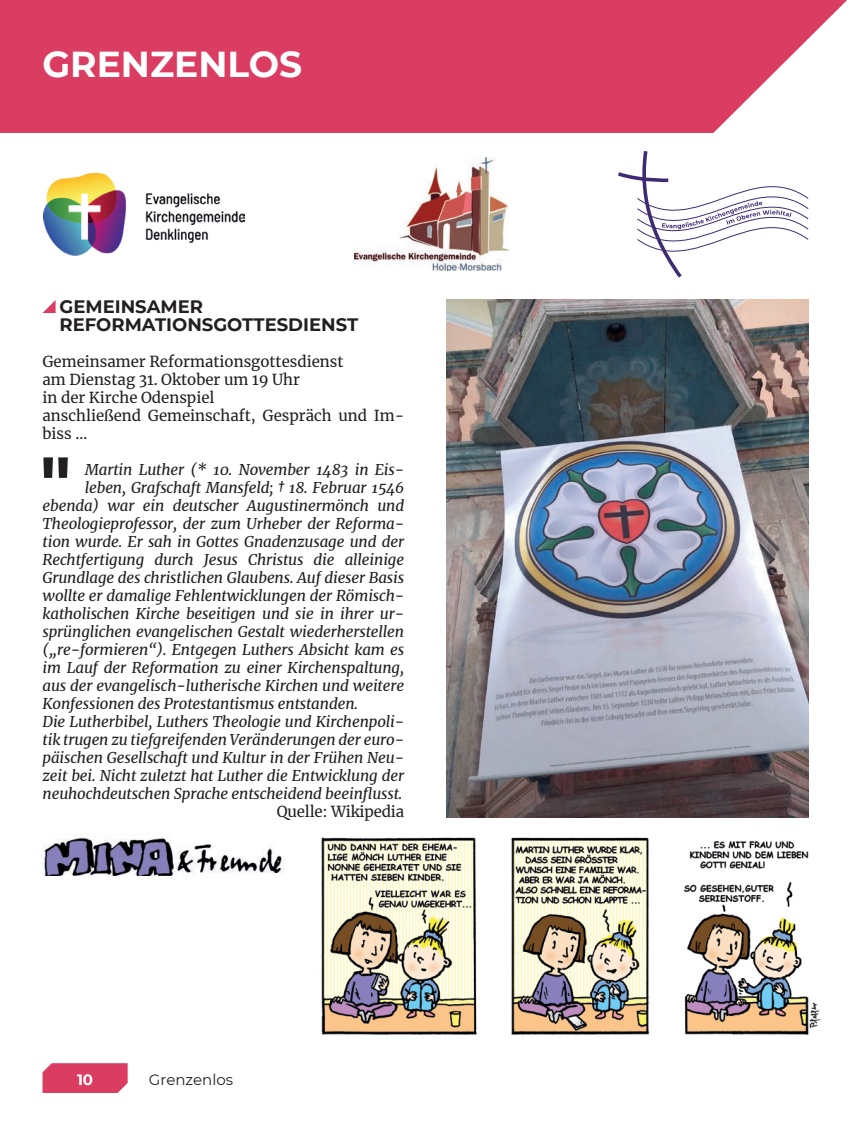
<style>
.page{position:relative;width:851px;height:1127px;background:#fff}
.page>*{position:absolute;margin:0;border:0;box-sizing:border-box;transform-origin:0 0}
.t1{font:700 36px "Montserrat";color:#fff}
.t2{font:700 18px/18px "Montserrat";color:#231f20}
.t3{font:italic 15px "Merriweather";letter-spacing:-.01em;color:#231f20}
.t4{font:15px/18px "Merriweather";color:#231f20}
.t5{font:15px "Montserrat";color:#231f20}
.t6{font:700 15px "Montserrat";color:#fff}
</style>
<div class="page">
<svg style="left:0;top:0;width:847px;height:133px;background:#dc4b6c"></svg>
<svg style="left:43px;top:457px;width:25px;height:21px"></svg>
<svg style="left:43px;top:300px;width:13px;height:13px"></svg>
<img style="left:44px;top:173px;width:200px;height:82px">
<img style="left:354px;top:158px;width:154px;height:113px">
<svg style="left:618px;top:151px;width:191px;height:127px"></svg>
<img style="left:446px;top:300px;width:362px;height:517px">
<img style="left:318px;top:837px;width:159px;height:198px">
<img style="left:43px;top:837px;width:241px;height:39px">
<img style="left:511px;top:837px;width:138px;height:198px">
<img style="left:684px;top:840px;width:136px;height:195px">
<svg style="left:43px;top:1063px;width:85px;height:30px;background:#db4568"></svg>
<h1 class="t1" style="left:43px;top:39px;width:261px">GRENZENLOS</h1>
<p class="t2" style="left:60px;top:297px;width:300px">GEMEINSAMER<br>REFORMATIONSGOTTESDIENST</p>
<p class="t4" style="left:43px;top:352px;width:363px">Gemeinsamer Reformationsgottesdienst<br>am Dienstag 31. Oktober um 19 Uhr<br>in der Kirche Odenspiel<br>anschließend Gemeinschaft, Gespräch und Im&shy;biss …</p>
<p class="t3" style="left:85px;top:459px;width:321px">Martin Luther (* 10. November 1483 in Eis-</p>
<p class="t3" style="left:85px;top:477px;width:321px">leben, Grafschaft Mansfeld; † 18. Februar 1546</p>
<p class="t3" style="left:43px;top:495px;width:363px">ebenda) war ein deutscher Augustinermönch und</p>
<p class="t3" style="left:43px;top:513px;width:363px">Theologieprofessor, der zum Urheber der Reforma-</p>
<p class="t3" style="left:43px;top:531px;width:363px">tion wurde. Er sah in Gottes Gnadenzusage und der</p>
<p class="t3" style="left:43px;top:549px;width:363px">Rechtfertigung durch Jesus Christus die alleinige</p>
<p class="t3" style="left:43px;top:567px;width:363px">Grundlage des christlichen Glaubens. Auf dieser Basis</p>
<p class="t3" style="left:43px;top:585px;width:363px">wollte er damalige Fehlentwicklungen der Römisch-</p>
<p class="t3" style="left:43px;top:603px;width:363px">katholischen Kirche beseitigen und sie in ihrer ur-</p>
<p class="t3" style="left:43px;top:621px;width:363px">sprünglichen evangelischen Gestalt wiederherstellen</p>
<p class="t3" style="left:43px;top:639px;width:363px">(„re-formieren“). Entgegen Luthers Absicht kam es</p>
<p class="t3" style="left:43px;top:657px;width:363px">im Lauf der Reformation zu einer Kirchenspaltung,</p>
<p class="t3" style="left:43px;top:675px;width:363px">aus der evangelisch-lutherische Kirchen und weitere</p>
<p class="t3" style="left:43px;top:693px;width:317px">Konfessionen des Protestantismus entstanden.</p>
<p class="t3" style="left:43px;top:711px;width:363px">Die Lutherbibel, Luthers Theologie und Kirchenpoli-</p>
<p class="t3" style="left:43px;top:729px;width:363px">tik trugen zu tiefgreifenden Veränderungen der euro-</p>
<p class="t3" style="left:43px;top:747px;width:363px">päischen Gesellschaft und Kultur in der Frühen Neu-</p>
<p class="t3" style="left:43px;top:765px;width:363px">zeit bei. Nicht zuletzt hat Luther die Entwicklung der</p>
<p class="t3" style="left:43px;top:783px;width:361px">neuhochdeutschen Sprache entscheidend beeinflusst.</p>
<p class="t4" style="left:277px;top:802px;width:129px">Quelle: Wikipedia</p>
<p class="t6" style="left:77px;top:1069px;width:18px">10</p>
<p class="t5" style="left:149px;top:1069px;width:86px">Grenzenlos</p>
</div>
